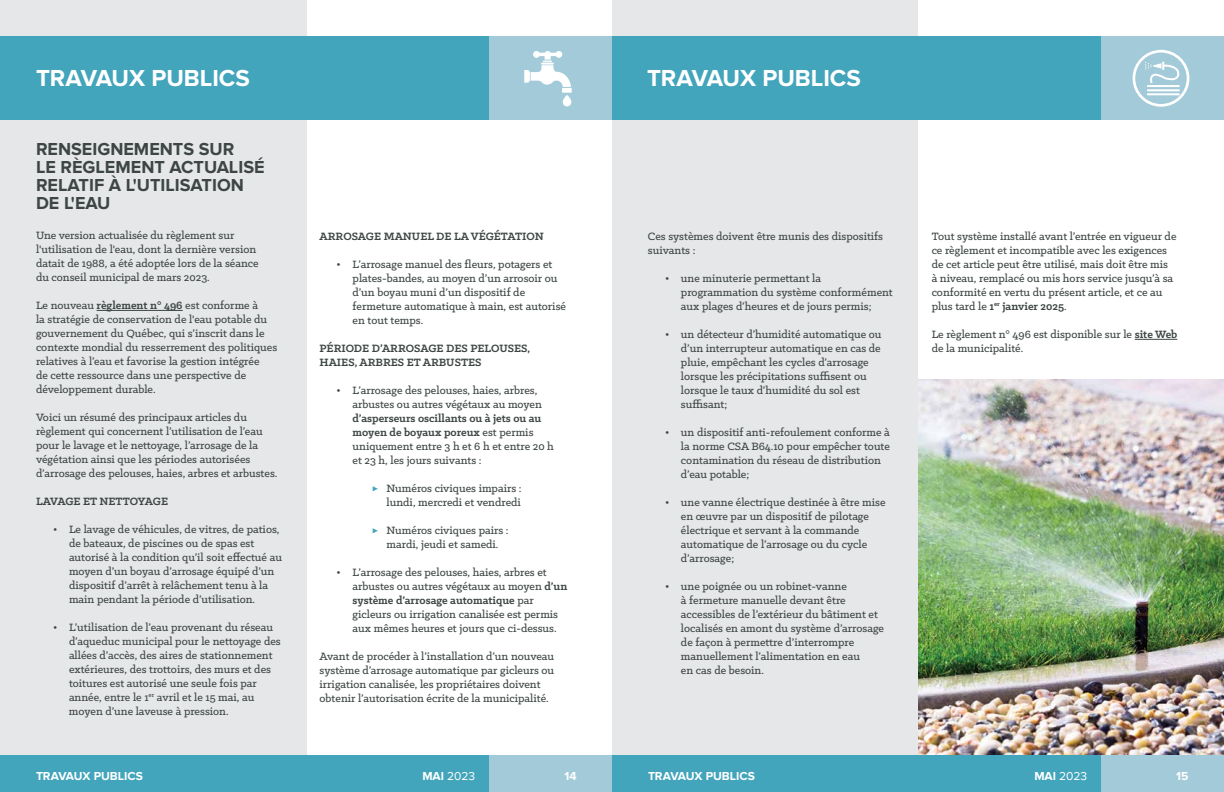
<style>
.page{position:relative;width:1224px;height:792px;background:#fff}
.page>*{position:absolute;margin:0;border:0;box-sizing:border-box;transform-origin:0 0}
.t1{font:700 24px "Proxima Nova";color:#fff}
.t2{font:700 18px/18px "Proxima Nova";color:#3d4644}
.t3{font:500 12px/14px "Klinic Slab";color:#3d4644}
.t4{font:700 12px/14px "Klinic Slab";color:#3d4644}
.t5{font:700 12px "Proxima Nova";color:#fff}
.t6{font:12px "Proxima Nova";color:#fff}
.s1{font-weight:700}
.s2{font-family:"Montserrat";font-weight:400;color:#43a5bc}
</style>
<div class="page">
<img style="left:918px;top:379px;width:306px;height:377px">
<div style="left:612px;top:0;width:306px;height:792px;background:#e6e7e8"></div>
<div style="left:603px;top:756px;width:498px;height:36px;background:#43a5bc"></div>
<div style="left:1101px;top:756px;width:123px;height:36px;background:#a3cad8"></div>
<div style="left:611px;top:36px;width:490px;height:83px;background:#43a5bc"></div>
<div style="left:1101px;top:36px;width:123px;height:83px;background:#a3cad8"></div>
<div style="left:0;top:0;width:307px;height:792px;background:#e6e7e8"></div>
<div style="left:0;top:756px;width:489px;height:36px;background:#43a5bc"></div>
<div style="left:489px;top:756px;width:123px;height:36px;background:#a3cad8"></div>
<div style="left:0;top:36px;width:489px;height:83px;background:#43a5bc"></div>
<div style="left:489px;top:36px;width:123px;height:83px;background:#a3cad8"></div>
<hr style="left:97px;top:310px;width:86px;height:1px;background:#3d4644">
<hr style="left:1135px;top:339px;width:42px;height:1px;background:#3d4644">
<hr style="left:1148px;top:85px;width:31px;height:2px;background:#fff">
<hr style="left:1148px;top:89px;width:31px;height:2px;background:#fff">
<hr style="left:1148px;top:93px;width:31px;height:2px;background:#fff">
<svg style="left:1145px;top:62px;width:35px;height:24px"></svg>
<div style="left:1133px;top:50px;width:56px;height:57px;border:3px solid #fff;border-radius:50%"></div>
<svg style="left:524px;top:51px;width:48px;height:55px"></svg>
<h1 class="t1" style="left:36px;top:64px;width:215px">TRAVAUX PUBLICS</h1>
<h2 class="t2" style="left:36px;top:141px;width:230px">RENSEIGNEMENTS SUR<br>LE RÈGLEMENT ACTUALISÉ<br>RELATIF À L'UTILISATION<br>DE L'EAU</h2>
<p class="t3" style="left:36px;top:228px;width:224px">Une version actualisée du règlement sur l'utilisation de l'eau, dont la dernière version datait de 1988, a été adoptée lors de la séance du conseil municipal de mars 2023.</p>
<p class="t3" style="left:36px;top:298px;width:243px">Le nouveau <span class="s1">règlement n° 496</span> est conforme à<br>la stratégie de conservation de l'eau potable du gouvernement du Québec, qui s’inscrit dans le contexte mondial du resserrement des politiques relatives à l’eau et favorise la gestion intégrée<br>de cette ressource dans une perspective de développement durable.</p>
<p class="t3" style="left:36px;top:410px;width:243px">Voici un résumé des principaux articles du règlement qui concernent l’utilisation de l’eau pour le lavage et le nettoyage, l’arrosage de la végétation ainsi que les périodes autorisées d’arrosage des pelouses, haies, arbres et arbustes.</p>
<p class="t4" style="left:36px;top:494px;width:134px">LAVAGE ET NETTOYAGE</p>
<p class="t3" style="left:69px;top:522px;width:215px;text-indent:-16px">• Le lavage de véhicules, de vitres, de patios, de bateaux, de piscines ou de spas est autorisé à la condition qu’il soit effectué au moyen d’un boyau d’arrosage équipé d’un dispositif d’arrêt à relâchement tenu à la main pendant la période d’utilisation.</p>
<p class="t3" style="left:69px;top:620px;width:213px;text-indent:-16px">• L’utilisation de l’eau provenant du réseau d’aqueduc municipal pour le nettoyage des allées d’accès, des aires de stationnement extérieures, des trottoirs, des murs et des toitures est autorisé une seule fois par année, entre le 1<sup>er</sup> avril et le 15 mai, au moyen d’une laveuse à pression.</p>
<p class="t4" style="left:320px;top:229px;width:226px">ARROSAGE MANUEL DE LA VÉGÉTATION</p>
<p class="t3" style="left:353px;top:257px;width:215px;text-indent:-16px">• L’arrosage manuel des fleurs, potagers et plates-bandes, au moyen d’un arrosoir ou d’un boyau muni d’un dispositif de fermeture automatique à main, est autorisé en tout temps.</p>
<p class="t4" style="left:320px;top:341px;width:212px">PÉRIODE D’ARROSAGE DES PELOUSES,<br>HAIES, ARBRES ET ARBUSTES</p>
<p class="t3" style="left:353px;top:383px;width:191px;text-indent:-16px">• L’arrosage des pelouses, haies, arbres, arbustes ou autres végétaux au moyen</p>
<p class="t3" style="left:353px;top:411px;width:203px"><span class="s1">d’asperseurs oscillants ou à jets ou au moyen de boyaux poreux</span> est permis uniquement entre 3 h et 6 h et entre 20 h et 23 h, les jours suivants :</p>
<p class="t3" style="left:372px;top:481px;width:152px;text-align:right"><span class="s2">▶</span> Numéros civiques impairs : lundi, mercredi et vendredi</p>
<p class="t3" style="left:372px;top:523px;width:139px;text-align:center"><span class="s2">▶</span> Numéros civiques pairs : mardi, jeudi et samedi.</p>
<p class="t3" style="left:353px;top:565px;width:216px;text-indent:-16px">• L’arrosage des pelouses, haies, arbres et arbustes ou autres végétaux au moyen <span class="s1">d’un système d’arrosage automatique</span> par gicleurs ou irrigation canalisée est permis aux mêmes heures et jours que ci-dessus.</p>
<p class="t3" style="left:320px;top:649px;width:236px">Avant de procéder à l’installation d’un nouveau système d’arrosage automatique par gicleurs ou irrigation canalisée, les propriétaires doivent obtenir l’autorisation écrite de la municipalité.</p>
<p class="t5" style="left:36px;top:769px;width:108px">TRAVAUX PUBLICS</p>
<p class="t6" style="left:422px;top:769px;width:54px"><span class="s1">MAI</span> 2023</p>
<p class="t5" style="left:564px;top:769px;width:14px">14</p>
<h1 class="t1" style="left:647px;top:64px;width:215px">TRAVAUX PUBLICS</h1>
<p class="t3" style="left:648px;top:229px;width:237px">Ces systèmes doivent être munis des dispositifs suivants :</p>
<p class="t3" style="left:681px;top:271px;width:213px;text-indent:-16px">• une minuterie permettant la programmation du système conformément aux plages d’heures et de jours permis;</p>
<p class="t3" style="left:681px;top:327px;width:202px;text-indent:-16px">• un détecteur d’humidité automatique ou d’un interrupteur automatique en cas de pluie, empêchant les cycles d’arrosage lorsque les précipitations suffisent ou lorsque le taux d’humidité du sol est suffisant;</p>
<p class="t3" style="left:681px;top:425px;width:211px;text-indent:-16px">• un dispositif anti-refoulement conforme à la norme CSA B64.10 pour empêcher toute contamination du réseau de distribution d’eau potable;</p>
<p class="t3" style="left:681px;top:495px;width:206px;text-indent:-16px">• une vanne électrique destinée à être mise en œuvre par un dispositif de pilotage électrique et servant à la commande automatique de l’arrosage ou du cycle d’arrosage;</p>
<p class="t3" style="left:681px;top:579px;width:205px;text-indent:-16px">• une poignée ou un robinet-vanne<br>à fermeture manuelle devant être accessibles de l’extérieur du bâtiment et localisés en amont du système d’arrosage de façon à permettre d’interrompre manuellement l’alimentation en eau<br>en cas de besoin.</p>
<p class="t3" style="left:932px;top:229px;width:246px">Tout système installé avant l’entrée en vigueur de ce règlement et incompatible avec les exigences de cet article peut être utilisé, mais doit être mis à niveau, remplacé ou mis hors service jusqu’à sa conformité en vertu du présent article, et ce au plus tard le <span class="s1">1</span><sup>er</sup> <span class="s1">janvier 2025</span>.</p>
<p class="t3" style="left:932px;top:327px;width:247px">Le règlement n° 496 est disponible sur le <span class="s1">site Web </span>de la municipalité.</p>
<p class="t5" style="left:648px;top:769px;width:108px">TRAVAUX PUBLICS</p>
<p class="t6" style="left:1034px;top:769px;width:54px"><span class="s1">MAI</span> 2023</p>
<p class="t5" style="left:1176px;top:769px;width:14px">15</p>
</div>
